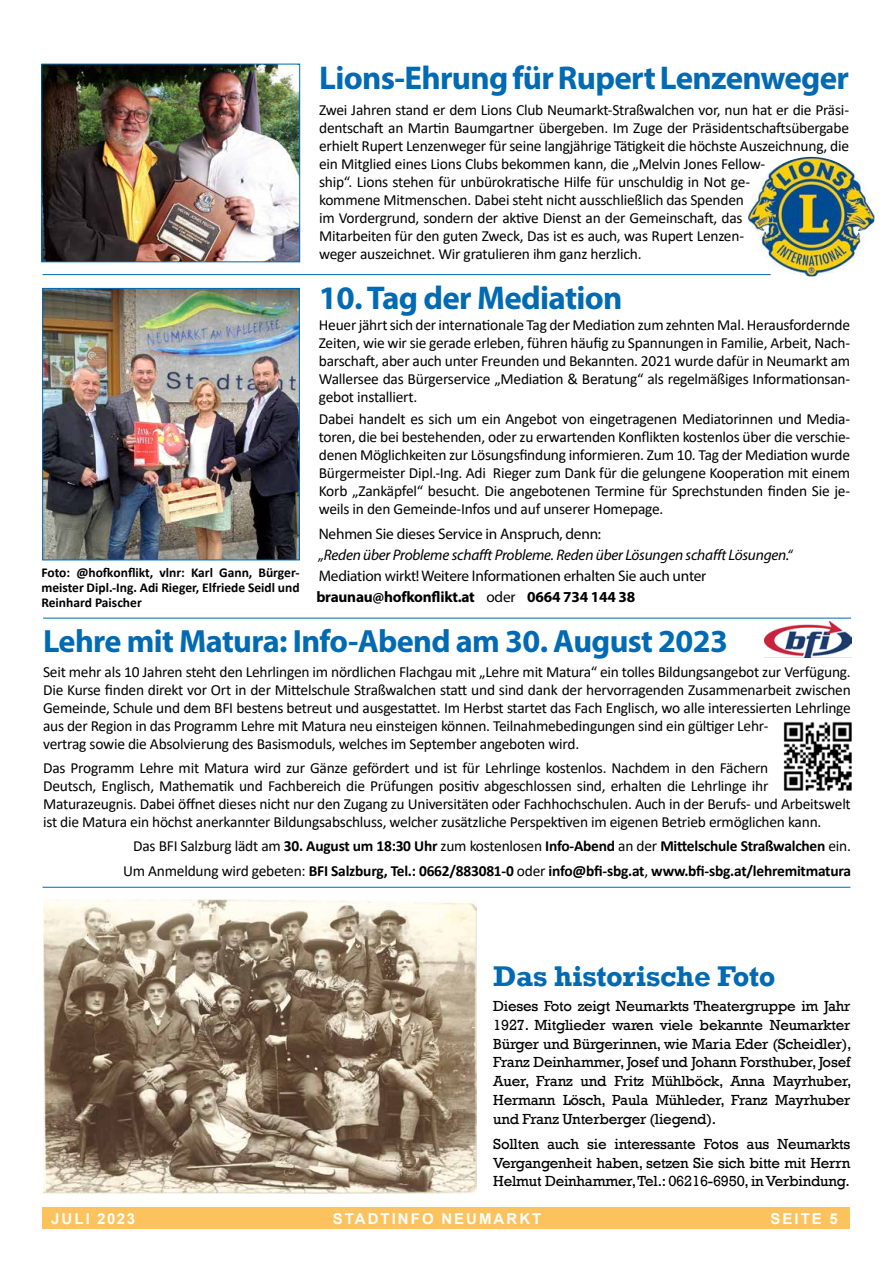
<style>
.page{position:relative;width:893px;height:1263px;background:#fff}
.page>*{position:absolute;margin:0;border:0;box-sizing:border-box;transform-origin:0 0}
.t1{font:700 33px "Myriad Pro";letter-spacing:-.02em;color:#006ab3}
.t2{font:700 32.25px "Myriad Pro";letter-spacing:-.02em;color:#006ab3}
.t3{font:700 29.25px "Rockwell";letter-spacing:-.015em;color:#006ab3}
.t4{font:15.45px/18px "Calibri";letter-spacing:-.015em;color:#000}
.t5{font:700 15.45px/24.5px "Calibri";letter-spacing:-.015em;color:#000;text-align:right}
.t6{font:15.3px/21px "Myriad Pro";letter-spacing:-.015em;color:#000}
.t7{font:italic 15.3px "Myriad Pro";letter-spacing:-.015em;color:#000}
.t8{font:15px/18.8px "Rockwell";letter-spacing:-.015em;color:#000;text-align:justify}
.t9{font:700 15px "Arial";letter-spacing:.135em;color:#fff}
.t10{font:700 13.5px/15px "Calibri";color:#000;text-align:justify}
.s1{font-weight:700}
.s2{font-weight:400}
</style>
<div class="page">
<div style="left:43px;top:1208px;width:807px;height:21px;background:#fbc25d"></div>
<img style="left:765px;top:621px;width:86px;height:37px">
<img style="left:783px;top:721px;width:69px;height:70px">
<img style="left:43px;top:899px;width:433px;height:295px">
<img style="left:44px;top:290px;width:254px;height:268px">
<div style="left:42px;top:288px;width:258px;height:272px;border:1px solid #006ab3"></div>
<img style="left:43px;top:66px;width:255px;height:194px">
<div style="left:41px;top:64px;width:259px;height:198px;border:1px solid #006ab3"></div>
<img style="left:748px;top:157px;width:126px;height:119px">
<hr style="left:43px;top:618px;width:808px;height:1px;background:#006ab3">
<hr style="left:43px;top:887px;width:807px;height:1px;background:#006ab3">
<hr style="left:43px;top:274px;width:728px;height:1px;background:#006ab3">
<h1 class="t1" style="left:319px;top:56px;width:531px">Lions-Ehrung für Rupert Lenzenweger</h1>
<p class="t4" style="left:319px;top:101px;width:531px">Zwei Jahren stand er dem Lions Club Neumarkt-Straßwalchen vor, nun hat er die Präsi&shy;dentschaft an Martin Baumgartner übergeben. Im Zuge der Präsidentschaftsübergabe erhielt Rupert Lenzenweger für seine langjährige Tätigkeit die höchste Auszeichnung, die ein Mitglied eines Lions Clubs bekommen kann, die „Melvin Jones Fellow-<br>ship“. Lions stehen für unbürokratische Hilfe für unschuldig in Not ge-<br>kommene Mitmenschen. Dabei steht nicht ausschließlich das Spenden<br>im Vordergrund, sondern der aktive Dienst an der Gemeinschaft, das<br>Mitarbeiten für den guten Zweck, Das ist es auch, was Rupert Lenzen-<br>weger auszeichnet. Wir gratulieren ihm ganz herzlich.</p>
<p class="t10" style="left:41px;top:565px;width:260px">Foto: @hofkonflikt, vlnr: Karl Gann, Bürger&shy;meister Dipl.-Ing. Adi Rieger, Elfriede Seidl und Reinhard Paischer</p>
<h1 class="t1" style="left:319px;top:277px;width:305px">10. Tag der Mediation</h1>
<p class="t4" style="left:319px;top:315px;width:533px;text-align:justify">Heuer jährt sich der internationale Tag der Mediation zum zehnten Mal. Herausfordernde Zeiten, wie wir sie gerade erleben, führen häufig zu Spannungen in Familie, Arbeit, Nach&shy;barschaft, aber auch unter Freunden und Bekannten. 2021 wurde dafür in Neumarkt am Wallersee das Bürgerservice „Mediation &amp; Beratung“ als regelmäßiges Informationsan&shy;gebot installiert.</p>
<p class="t4" style="left:319px;top:410px;width:533px;text-align:justify">Dabei handelt es sich um ein Angebot von eingetragenen Mediatorinnen und Media&shy;toren, die bei bestehenden, oder zu erwartenden Konflikten kostenlos über die verschie&shy;denen Möglichkeiten zur Lösungsfindung informieren. Zum 10. Tag der Mediation wurde Bürgermeister Dipl.-Ing. Adi Rieger zum Dank für die gelungene Kooperation mit einem Korb „Zankäpfel“ besucht. Die angebotenen Termine für Sprechstunden finden Sie je&shy;weils in den Gemeinde-Infos und auf unserer Homepage.</p>
<p class="t6" style="left:319px;top:523px;width:284px">Nehmen Sie dieses Service in Anspruch, denn:</p>
<p class="t7" style="left:319px;top:546px;width:475px">„Reden über Probleme schafft Probleme. Reden über Lösungen schafft Lösungen.“</p>
<p class="t6" style="left:316px;top:565px;width:391px">Mediation wirkt! Weitere Informationen erhalten Sie auch unter <span class="s1">braunau@hofkonflikt.at</span> oder <span class="s1">0664 734 144 38</span></p>
<h2 class="t2" style="left:43px;top:620px;width:686px">Lehre mit Matura: Info-Abend am 30. August 2023</h2>
<p class="t4" style="left:43px;top:662px;width:809px">Seit mehr als 10 Jahren steht den Lehrlingen im nördlichen Flachgau mit „Lehre mit Matura“ ein tolles Bildungsangebot zur Verfügung.<br>Die Kurse finden direkt vor Ort in der Mittelschule Straßwalchen statt und sind dank der hervorragenden Zusammenarbeit zwischen Gemeinde, Schule und dem BFI bestens betreut und ausgestattet. Im Herbst startet das Fach Englisch, wo alle interessierten Lehrlinge aus der Region in das Programm Lehre mit Matura neu einsteigen können. Teilnahmebedingungen sind ein gültiger Lehr-<br>vertrag sowie die Absolvierung des Basismoduls, welches im September angeboten wird.</p>
<p class="t4" style="left:43px;top:758px;width:809px">Das Programm Lehre mit Matura wird zur Gänze gefördert und ist für Lehrlinge kostenlos. Nachdem in den Fächern<br>Deutsch, Englisch, Mathematik und Fachbereich die Prüfungen positiv abgeschlossen sind, erhalten die Lehrlinge ihr Maturazeugnis. Dabei öffnet dieses nicht nur den Zugang zu Universitäten oder Fachhochschulen. Auch in der Berufs- und Arbeitswelt ist die Matura ein höchst anerkannter Bildungsabschluss, welcher zusätzliche Perspektiven im eigenen Betrieb ermöglichen kann.</p>
<p class="t5" style="left:123px;top:834px;width:729px"><span class="s2">Das BFI Salzburg lädt am</span> 30. August um 18:30 Uhr <span class="s2">zum kostenlosen</span> Info-Abend <span class="s2">an der</span> Mittelschule Straßwalchen <span class="s2">ein.<br>Um Anmeldung wird gebeten:</span> BFI Salzburg, Tel.: 0662/883081-0 <span class="s2">oder</span> info@bfi-sbg.at<span class="s2">,</span> www.bfi-sbg.at/lehremitmatura</p>
<h3 class="t3" style="left:493px;top:958px;width:284px">Das historische Foto</h3>
<p class="t8" style="left:493px;top:997px;width:360px">Dieses Foto zeigt Neumarkts Theatergruppe im Jahr 1927. Mitglieder waren viele bekannte Neumarkter Bürger und Bürgerinnen, wie Maria Eder (Scheidler), Franz Deinhammer, Josef und Johann Forsthuber, Josef Auer, Franz und Fritz Mühlböck, Anna Mayrhuber, Hermann Lösch, Paula Mühleder, Franz Mayrhuber und Franz Unterberger (liegend).</p>
<p class="t8" style="left:493px;top:1134px;width:359px">Sollten auch sie interessante Fotos aus Neumarkts Vergangenheit haben, setzen Sie sich bitte mit Herrn Helmut Deinhammer, Tel.: 06216-6950, in Verbindung.</p>
<p class="t9" style="left:51px;top:1208px;width:85px">JULI 2023</p>
<p class="t9" style="left:333px;top:1208px;width:210px">STADTINFO NEUMARKT</p>
<p class="t9" style="left:770px;top:1208px;width:69px">SEITE 5</p>
</div>
